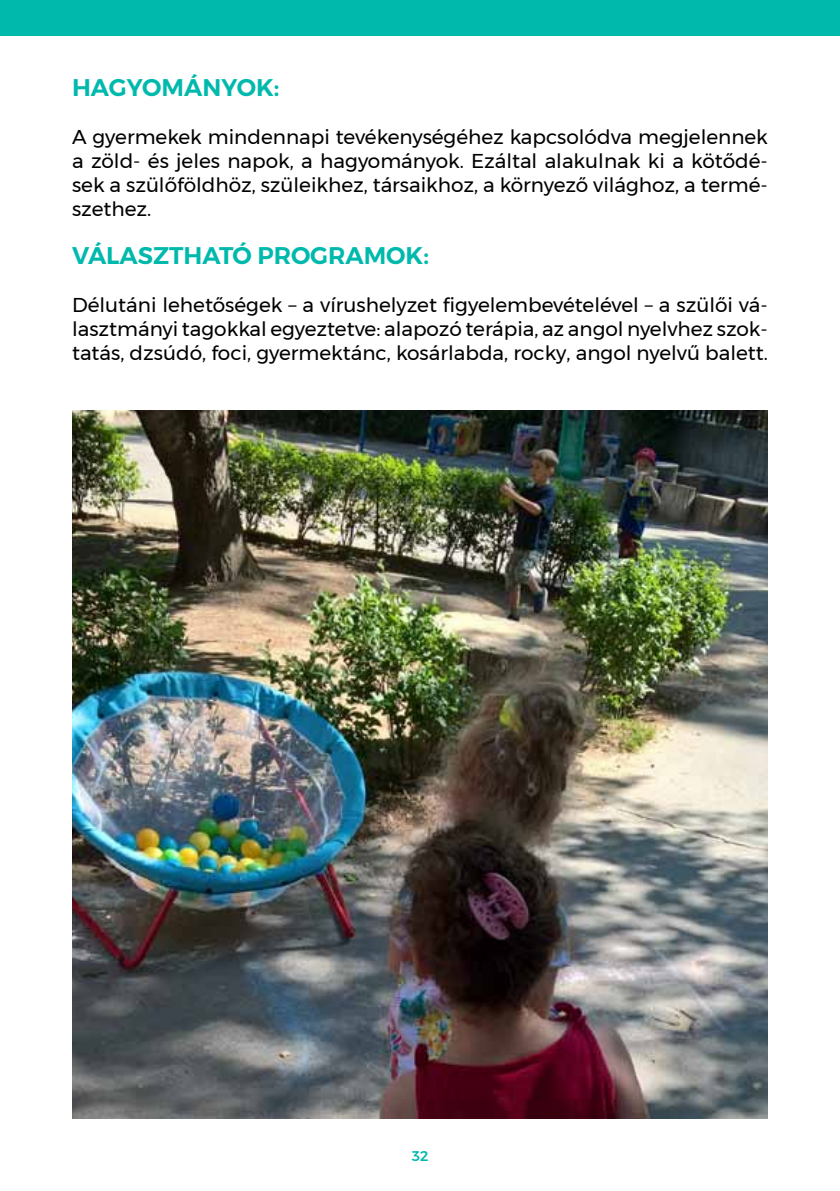
<style>
.page{position:relative;width:840px;height:1191px;background:#fff}
.page>*{position:absolute;margin:0;border:0;box-sizing:border-box;transform-origin:0 0}
.t1{font:600 24px "Montserrat";color:#00b9ad}
.t2{font:20px/24px "Montserrat";color:#000;text-align:justify}
.t3{font:500 14px "Montserrat";color:#00b9ad}
</style>
<div class="page">
<img style="left:72px;top:410px;width:695px;height:709px">
<div style="left:0;top:0;width:839px;height:35px;background:#00b9ad"></div>
<p class="t1" style="left:72px;top:68px;width:209px">HAGYOMÁNYOK:</p>
<p class="t2" style="left:72px;top:125px;width:697px">A gyermekek mindennapi tevékenységéhez kapcsolódva megjelennek a zöld- és jeles napok, a hagyományok. Ezáltal alakulnak ki a kötődé&shy;sek a szülőföldhöz, szüleikhez, társaikhoz, a környező világhoz, a termé&shy;szethez.</p>
<p class="t1" style="left:72px;top:236px;width:115px">VÁ LASZTHATÓ</p>
<p class="t1" style="left:257px;top:236px;width:72px">PROGRAM</p>
<p class="t1" style="left:386px;top:236px;width:44px">OK:</p>
<p class="t2" style="left:72px;top:293px;width:697px">Délutáni lehetőségek – a vírushelyzet figyelembevételével – a szülői vá&shy;lasztmányi tagokkal egyeztetve: alapozó terápia, az angol nyelvhez szok&shy;tatás, dzsúdó, foci, gyermektánc, kosárlabda, rocky, angol nyelvű balett.</p>
<p class="t3" style="left:411px;top:1144px;width:18px">32</p>
</div>
